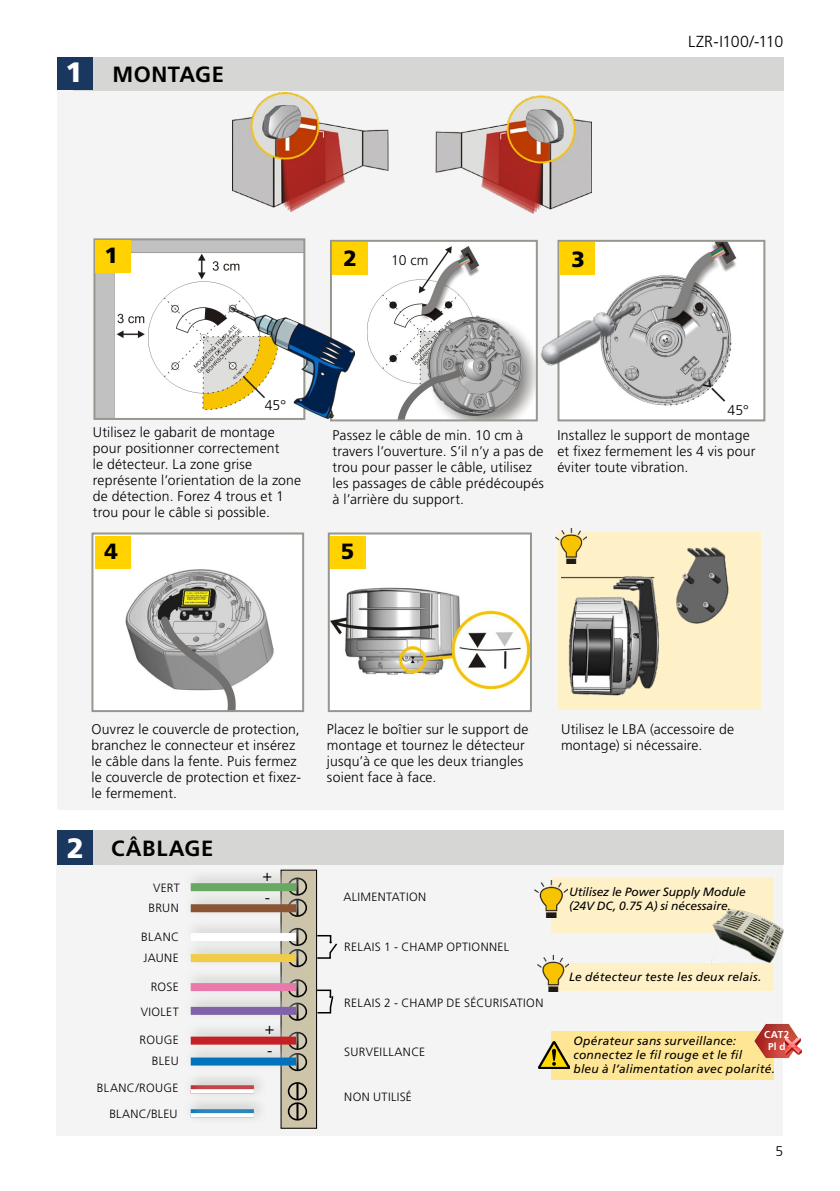
<style>
.page{position:relative;width:840px;height:1191px;background:#fff}
.page>*{position:absolute;margin:0;border:0;box-sizing:border-box;transform-origin:0 0}
.t1{font:900 28px "Frutiger LT Std";color:#fff}
.t2{font:700 22px "Frutiger LT Std";letter-spacing:.025em;color:#000}
.t3{font:900 22px "Frutiger LT Std";color:#000}
.t4{font:300 16px/22px "Frutiger LT Std";letter-spacing:-.03em;color:#000}
.t5{font:300 14px/16px "Frutiger LT Std";letter-spacing:.01em;color:#000}
.t6{font:300 12px/19.6px "Frutiger LT Std";letter-spacing:.03em;color:#000;text-align:right}
.t7{font:italic 12px/14px "Frutiger LT Std";letter-spacing:.02em;color:#000}
.t8{font:italic 12px/14px "Frutiger LT Std";letter-spacing:-.005em;color:#000}
.t9{font:700 10px/12px "Frutiger LT Std";letter-spacing:.03em;color:#fff;text-align:center}
</style>
<div class="page">
<div style="left:57px;top:57px;width:725px;height:752px;background:#f3f4f3"></div>
<div style="left:92px;top:533px;width:211px;height:178px;background:#fff"></div>
<img style="left:125px;top:569px;width:149px;height:140px">
<div style="left:91px;top:532px;width:213px;height:180px;border:2px solid #969890"></div>
<div style="left:57px;top:831px;width:725px;height:304px;background:#f3f4f3"></div>
<div style="left:281px;top:870px;width:35px;height:258px;background:#cdc4a9"></div>
<div style="left:280px;top:869px;width:37px;height:259px;border:1px solid #000"></div>
<svg style="left:288px;top:1083px;width:18px;height:16px"></svg>
<div style="left:287px;top:1082px;width:20px;height:18px;border:2px solid #000;border-radius:50%"></div>
<svg style="left:288px;top:1103px;width:18px;height:16px"></svg>
<div style="left:287px;top:1102px;width:20px;height:18px;border:2px solid #000;border-radius:50%"></div>
<svg style="left:296px;top:1083px;width:2px;height:36px"></svg>
<div style="left:184px;top:868px;width:126px;height:29px;background:#c4c6c1;opacity:.75"></div>
<div style="left:191px;top:883px;width:105px;height:8px;background:#68a961"></div>
<div style="left:184px;top:889px;width:126px;height:29px;background:#c4c6c1;opacity:.75"></div>
<div style="left:191px;top:904px;width:105px;height:8px;background:#895535"></div>
<div style="left:184px;top:939px;width:126px;height:29px;background:#c4c6c1;opacity:.75"></div>
<div style="left:191px;top:954px;width:105px;height:8px;background:#f1cd47"></div>
<div style="left:184px;top:918px;width:126px;height:29px;background:#c4c6c1;opacity:.75"></div>
<div style="left:191px;top:933px;width:105px;height:8px;background:#fff"></div>
<div style="left:184px;top:968px;width:126px;height:29px;background:#c4c6c1;opacity:.75"></div>
<div style="left:191px;top:983px;width:105px;height:8px;background:#e77aaa"></div>
<div style="left:184px;top:991px;width:127px;height:30px;background:#c4c6c1;opacity:.75"></div>
<div style="left:191px;top:1006px;width:105px;height:8px;background:#8162aa"></div>
<div style="left:184px;top:1021px;width:126px;height:30px;background:#c4c6c1;opacity:.75"></div>
<div style="left:191px;top:1036px;width:105px;height:8px;background:#c62027"></div>
<div style="left:184px;top:1042px;width:126px;height:30px;background:#c4c6c1;opacity:.75"></div>
<div style="left:191px;top:1057px;width:105px;height:8px;background:#0073bc"></div>
<div style="left:184px;top:1070px;width:84px;height:29px;background:#f2f3f2"></div>
<div style="left:184px;top:1074px;width:83px;height:26px;background:#c4c6c1;opacity:.75"></div>
<svg style="left:191px;top:1089px;width:63px;height:4px"></svg>
<div style="left:184px;top:1094px;width:84px;height:29px;background:#edeeed"></div>
<div style="left:184px;top:1098px;width:83px;height:26px;background:#c4c6c1;opacity:.75"></div>
<svg style="left:191px;top:1113px;width:63px;height:4px"></svg>
<div style="left:558px;top:241px;width:206px;height:179px;background:#fff"></div>
<img style="left:594px;top:243px;width:143px;height:163px">
<div style="left:557px;top:240px;width:208px;height:181px;border:2px solid #969890"></div>
<div style="left:331px;top:241px;width:205px;height:179px;background:#fff"></div>
<img style="left:367px;top:247px;width:167px;height:171px">
<div style="left:330px;top:240px;width:207px;height:181px;border:2px solid #969890"></div>
<img style="left:96px;top:241px;width:206px;height:176px">
<div style="left:93px;top:238px;width:212px;height:182px;border:2px solid #969890"></div>
<div style="left:328px;top:533px;width:202px;height:178px;background:#fff"></div>
<img style="left:330px;top:587px;width:198px;height:102px">
<div style="left:327px;top:532px;width:204px;height:180px;border:2px solid #969890"></div>
<img style="left:232px;top:93px;width:359px;height:120px">
<div style="left:95px;top:240px;width:36px;height:33px;background:#ffd200"></div>
<div style="left:332px;top:242px;width:36px;height:33px;background:#ffd200"></div>
<div style="left:559px;top:242px;width:35px;height:33px;background:#ffd200"></div>
<div style="left:95px;top:536px;width:36px;height:33px;background:#ffd200"></div>
<div style="left:330px;top:536px;width:36px;height:33px;background:#ffd200"></div>
<div style="left:73px;top:57px;width:709px;height:33px;background:#d6d7d4"></div>
<div style="left:57px;top:57px;width:35px;height:33px;background:#1a3760"></div>
<svg style="left:315px;top:934px;width:22px;height:25px"></svg>
<svg style="left:315px;top:988px;width:19px;height:26px"></svg>
<div style="left:84px;top:830px;width:698px;height:35px;background:#d6d7d4"></div>
<div style="left:57px;top:830px;width:35px;height:35px;background:#1a3760"></div>
<img style="left:230px;top:307px;width:124px;height:111px">
<img style="left:540px;top:287px;width:95px;height:95px">
<div style="left:551px;top:1031px;width:221px;height:49px;background:#ffe694"></div>
<div style="left:550px;top:963px;width:222px;height:28px;background:#fff1c7"></div>
<div style="left:550px;top:877px;width:222px;height:56px;background:#fff1c7"></div>
<div style="left:558px;top:532px;width:202px;height:177px;background:#fff1c7"></div>
<img style="left:561px;top:536px;width:168px;height:159px">
<img style="left:711px;top:904px;width:71px;height:66px">
<img style="left:555px;top:528px;width:31px;height:35px">
<img style="left:534px;top:880px;width:33px;height:37px">
<img style="left:537px;top:955px;width:31px;height:36px">
<img style="left:538px;top:1041px;width:31px;height:27px">
<div style="left:733px;top:1008px;width:84px;height:52px;background:#c4c6c1;opacity:.75"></div>
<img style="left:785px;top:1038px;width:15px;height:17px">
<h1 class="t1" style="left:66px;top:55px;width:19px">1</h1>
<h2 class="t2" style="left:112px;top:61px;width:113px">MONTAGE</h2>
<p class="t4" style="left:687px;top:31px;width:96px">LZR-I100/-110</p>
<h2 class="t3" style="left:104px;top:242px;width:15px">1</h2>
<h2 class="t3" style="left:343px;top:245px;width:15px">2</h2>
<h2 class="t3" style="left:571px;top:246px;width:15px">3</h2>
<p class="t5" style="left:391px;top:253px;width:39px">10 cm</p>
<p class="t5" style="left:265px;top:397px;width:23px">45°</p>
<p class="t5" style="left:727px;top:402px;width:23px">45°</p>
<p class="t5" style="left:93px;top:424px;width:210px">Utilisez le gabarit de montage pour positionner correctement<br>le détecteur. La zone grise représente l’orientation de la zone de détection. Forez 4 trous et 1 trou pour le câble si possible.</p>
<p class="t5" style="left:332px;top:427px;width:213px">Passez le câble de min. 10 cm à travers l’ouverture. S’il n’y a pas de trou pour passer le câble, utilisez les passages de câble prédécoupés à l’arrière du support.</p>
<p class="t5" style="left:557px;top:428px;width:199px">Installez le support de montage et fixez fermement les 4 vis pour éviter toute vibration.</p>
<h2 class="t3" style="left:104px;top:537px;width:15px">4</h2>
<h2 class="t3" style="left:340px;top:538px;width:15px">5</h2>
<p class="t5" style="left:91px;top:721px;width:211px">Ouvrez le couvercle de protection, branchez le connecteur et insérez le câble dans la fente. Puis fermez le couvercle de protection et fixez&shy;le fermement.</p>
<p class="t5" style="left:327px;top:721px;width:203px">Placez le boîtier sur le support de montage et tournez le détecteur jusqu’à ce que les deux triangles soient face à face.</p>
<p class="t5" style="left:560px;top:721px;width:174px">Utilisez le LBA (accessoire de montage) si nécessaire.</p>
<h1 class="t1" style="left:67px;top:831px;width:19px">2</h1>
<h2 class="t2" style="left:111px;top:835px;width:104px">CÂBLAGE</h2>
<p class="t6" style="left:148px;top:878px;width:33px;text-align:center">VERT<br>BRUN</p>
<p class="t6" style="left:141px;top:926px;width:39px;line-height:21px;text-align:left">BLANC<br>JAUNE</p>
<p class="t6" style="left:141px;top:975px;width:40px;line-height:24.4px">ROSE<br>VIOLET</p>
<p class="t6" style="left:139px;top:1029px;width:41px;line-height:20.4px">ROUGE<br>BLEU</p>
<p class="t6" style="left:97px;top:1077px;width:83px">BLANC/ROUGE</p>
<p class="t6" style="left:109px;top:1104px;width:70px">BLANC/BLEU</p>
<p class="t4" style="left:262px;top:864px;width:11px">+ -</p>
<p class="t6" style="left:343px;top:887px;width:84px">ALIMENTATION</p>
<p class="t6" style="left:344px;top:936px;width:166px">RELAIS 1 - CHAMP OPTIONNEL</p>
<p class="t6" style="left:344px;top:992px;width:200px">RELAIS 2 - CHAMP DE SÉCURISATION</p>
<p class="t8" style="left:568px;top:885px;width:178px">Utilisez le Power Supply Module (24V DC, 0.75 A) si nécessaire.</p>
<p class="t7" style="left:568px;top:970px;width:194px">Le détecteur teste les deux relais.</p>
<p class="t4" style="left:265px;top:1017px;width:11px">+ -</p>
<p class="t9" style="left:763px;top:1029px;width:27px">CAT2<br>Pl d</p>
<p class="t7" style="left:573px;top:1034px;width:203px">Opérateur sans surveillance: connectez le fil rouge et le fil<br>bleu à l’alimentation avec polarité.</p>
<p class="t6" style="left:344px;top:1041px;width:82px">SURVEILLANCE</p>
<p class="t6" style="left:344px;top:1086px;width:69px">NON UTILISÉ</p>
<p class="t5" style="left:775px;top:1143px;width:9px">5</p>
</div>
